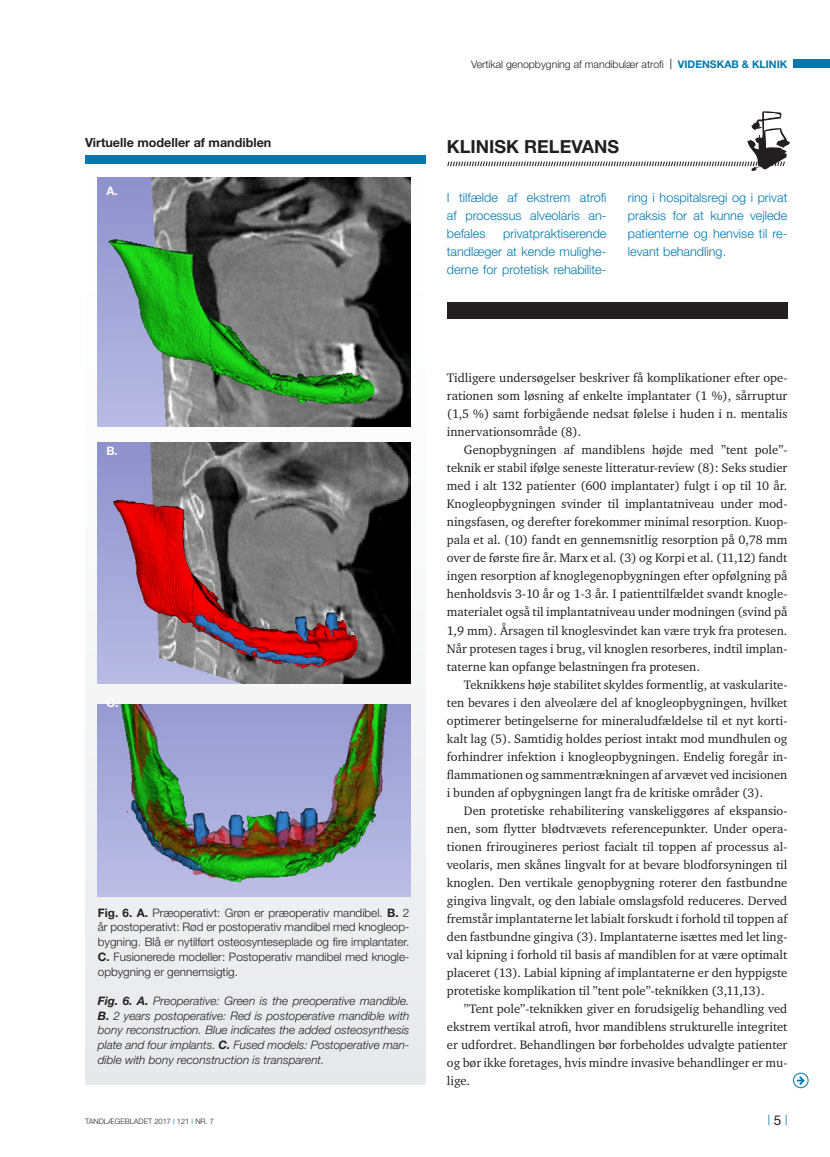
<style>
.page{position:relative;width:830px;height:1157px;background:#fff}
.page>*{position:absolute;margin:0;border:0;box-sizing:border-box;transform-origin:0 0}
.t1{font:700 18px "Helvetica Neue";color:#231f20}
.oversigt_brød_indryk{font:12.6px/18px "Charter ITC";color:#231f20;text-align:justify}
.oversigt_klinisk_rel{font:300 12.6px/18px "Helvetica Neue";color:#0078ae;text-align:justify}
.Figuroverskrifter{font:700 12.6px "Helvetica Neue";color:#231f20}
.tabel_brød{font:italic 300 11.7px/14.7px "Helvetica Neue";color:#231f20;text-align:justify}
.tabel_brød-2{font:300 11.7px/14.7px "Helvetica Neue";color:#231f20;text-align:justify}
.tabel_brød-3{font:700 11.7px "Helvetica Neue";color:#fff}
.t2{font:300 10.5px "Helvetica Neue";color:#231f20}
.t3{font:10.5px "Helvetica Neue LT Std";color:#0078ae}
.t4{font:300 7.5px "Helvetica Neue";color:#231f20}
.s1{font-family:"Helvetica Neue LT Std";font-weight:400}
.s2{font-weight:700;color:#0078ae}
.s3{font-weight:700}
.s4{font-weight:400;color:#0078ae}
.s5{font-family:"Helvetica Neue";font-size:13.5px;color:#231f20}
</style>
<div class="page">
<div style="left:793px;top:60px;width:36px;height:8px;background:#0078ae"></div>
<svg style="left:85px;top:177px;width:340px;height:907px;fill:#ecedee"></svg>
<div style="left:85px;top:156px;width:340px;height:8px;background:#0078ae"></div>
<img style="left:98px;top:178px;width:312px;height:248px">
<img style="left:98px;top:443px;width:312px;height:240px">
<img style="left:98px;top:704px;width:312px;height:192px">
<div style="left:447px;top:302px;width:340px;height:17px;background:#231f20"></div>
<svg style="left:447px;top:111px;width:342px;height:60px"></svg>
<div style="left:793px;top:1073px;width:14px;height:14px;border:1px solid #0078ae;border-radius:50%"></div>
<svg style="left:796px;top:1074px;width:9px;height:12px"></svg>
<p class="Figuroverskrifter" style="left:85px;top:135px;width:188px">Virtuelle modeller af mandiblen</p>
<p class="tabel_brød-3" style="left:106px;top:184px;width:13px">A.</p>
<p class="t2" style="left:471px;top:58px;width:318px">Vertikal genopbygning af mandibulær atrofi <span class="s1">|</span> <span class="s2">VIDENSKAB &amp; KLINIK</span></p>
<p class="t1" style="left:446px;top:135px;width:174px">KLINISK RELEVANS</p>
<p class="oversigt_klinisk_rel" style="left:446px;top:188px;width:161px">I tilfælde af ekstrem atrofi af processus alveolaris an&shy;befales</p>
<p class="oversigt_klinisk_rel" style="left:446px;top:224px;width:161px;text-indent:56px">privatpraktiserende tandlæger at kende mulighe&shy;derne for protetisk rehabilite-</p>
<p class="oversigt_klinisk_rel" style="left:627px;top:188px;width:161px">ring i hospitalsregi og i privat praksis for at kunne vejlede patienterne og henvise til re&shy;levant behandling.</p>
<p class="tabel_brød-3" style="left:106px;top:444px;width:13px">B.</p>
<p class="tabel_brød-3" style="left:106px;top:695px;width:13px">C.</p>
<p class="tabel_brød-2" style="left:98px;top:905px;width:313px"><span class="s3">Fig. 6. A.</span> Præoperativt: Grøn er præoperativ mandibel. <span class="s3">B.</span> 2 år postoperativt: Rød er postoperativ mandibel med knogleop&shy;bygning. Blå er nytilført osteosynteseplade og fire implantater.<br><span class="s3">C.</span> Fusionerede modeller: Postoperativ mandibel med knogle&shy;opbygning er gennemsigtig.</p>
<p class="tabel_brød" style="left:98px;top:993px;width:313px"><span class="s3">Fig. 6. A.</span> Preoperative: Green is the preoperative mandible.<br><span class="s3">B.</span> 2 years postoperative: Red is postoperative mandible with bony reconstruction. Blue indicates the added osteosynthesis plate and four implants. <span class="s3">C.</span> Fused models: Postoperative man&shy;dible with bony reconstruction is transparent.</p>
<p class="oversigt_brød_indryk" style="left:446px;top:369px;width:342px">Tidligere undersøgelser beskriver få komplikationer efter ope&shy;rationen som løsning af enkelte implantater (1 %), sårruptur (1,5 %) samt forbigående nedsat følelse i huden i n. mentalis innervationsområde (8).</p>
<p class="oversigt_brød_indryk" style="left:446px;top:441px;width:342px;text-indent:17px">Genopbygningen af mandiblens højde med ”tent pole”- teknik er stabil ifølge seneste litteratur-review (8): Seks studier med i alt 132 patienter (600 implantater) fulgt i op til 10 år.<br>Knogleopbygningen svinder til implantatniveau under mod&shy;ningsfasen, og derefter forekommer minimal resorption. Kuop&shy;pala et al. (10) fandt en gennemsnitlig resorption på 0,78 mm over de første fire år. Marx et al. (3) og Korpi et al. (11,12) fandt ingen resorption af knoglegenopbygningen efter opfølgning på henholdsvis 3-10 år og 1-3 år. I patienttilfældet svandt knogle&shy;materialet også til implantatniveau under modningen (svind på 1,9 mm). Årsagen til knoglesvindet kan være tryk fra protesen.<br>Når protesen tages i brug, vil knoglen resorberes, indtil implan&shy;taterne kan opfange belastningen fra protesen.</p>
<p class="oversigt_brød_indryk" style="left:446px;top:675px;width:342px;text-indent:17px">Teknikkens høje stabilitet skyldes formentlig, at vaskularite&shy;ten bevares i den alveolære del af knogleopbygningen, hvilket optimerer betingelserne for mineraludfældelse til et nyt korti&shy;kalt lag (5). Samtidig holdes periost intakt mod mundhulen og forhindrer infektion i knogleopbygningen. Endelig foregår in&shy;flammationen og sammentrækningen af arvævet ved incisionen i bunden af opbygningen langt fra de kritiske områder (3).</p>
<p class="oversigt_brød_indryk" style="left:446px;top:801px;width:342px;text-indent:17px">Den protetiske rehabilitering vanskeliggøres af ekspansio&shy;nen, som flytter blødtvævets referencepunkter. Under opera&shy;tionen frirougineres periost facialt til toppen af processus al&shy;veolaris, men skånes lingvalt for at bevare blodforsyningen til knoglen. Den vertikale genopbygning roterer den fastbundne gingiva lingvalt, og den labiale omslagsfold reduceres. Derved fremstår implantaterne let labialt forskudt i forhold til toppen af den fastbundne gingiva (3). Implantaterne isættes med let ling&shy;val kipning i forhold til basis af mandiblen for at være optimalt placeret (13). Labial kipning af implantaterne er den hyppigste protetiske komplikation til ”tent pole”-teknikken (3,11,13).</p>
<p class="oversigt_brød_indryk" style="left:446px;top:999px;width:342px;text-indent:17px">”Tent pole”-teknikken giver en forudsigelig behandling ved ekstrem vertikal atrofi, hvor mandiblens strukturelle integritet er udfordret. Behandlingen bør forbeholdes udvalgte patienter og bør ikke foretages, hvis mindre invasive behandlinger er mu&shy;lige.</p>
<p class="t4" style="left:85px;top:1116px;width:130px">TANDLÆGEBLADET 2017 <span class="s4">|</span> 121 <span class="s4">|</span> NR. 7</p>
<p class="t3" style="left:767px;top:1112px;width:21px">| <span class="s5">5</span> |</p>
</div>
